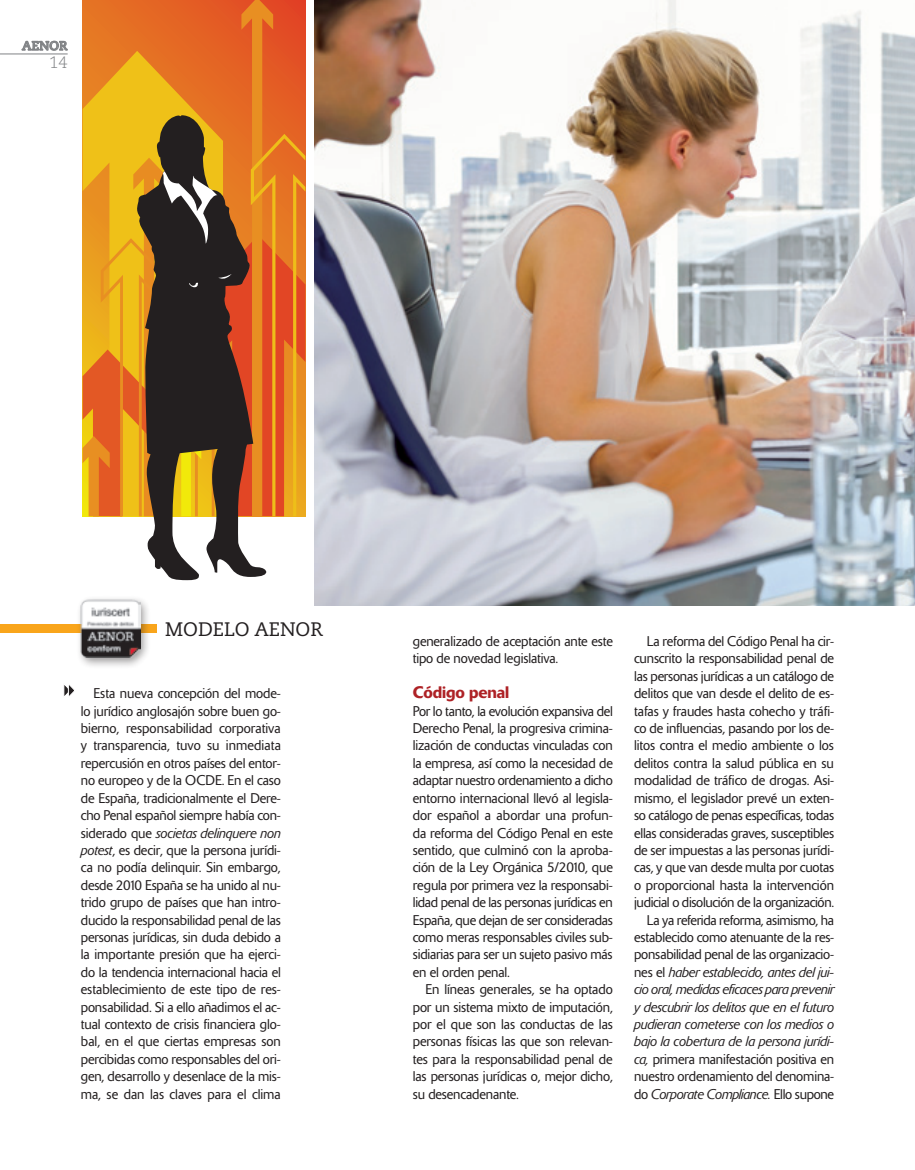
<style>
.page{position:relative;width:915px;height:1170px;background:#fff}
.page>*{position:absolute;margin:0;border:0;box-sizing:border-box;transform-origin:0 0}
.t1{font:19.5px "Caecilia LT Std";color:#231f20}
._04_LADILLO{font:500 16.5px "Delta";letter-spacing:-.005em;color:#ae2226}
.t2{font:300 16.5px "Caecilia LT Std";color:#808285}
._04_TEXTO_CORRIDO{font:300 13.95px/17.4px "Delta";letter-spacing:-.01em;color:#231f20;text-align:justify}
._04_TEXTO_CORRIDO-2{font:italic 300 13.95px/17.4px "Delta";letter-spacing:-.01em;color:#231f20;text-align:justify}
.t3{font:700 12.75px "Caecilia LT Std";color:#808285}
.s1{font-style:italic}
.s2{font-style:normal}
</style>
<div class="page">
<svg style="left:22px;top:41px;width:46px;height:10px"></svg>
<hr style="left:0;top:54px;width:68px;height:1px;background:#808285">
<svg style="left:63px;top:685px;width:11px;height:11px"></svg>
<div style="left:0;top:624px;width:156px;height:8px;background:#f9a51b"></div>
<div style="left:76px;top:594px;width:74px;height:74px;background:#231f20;opacity:.45"></div>
<img style="left:81px;top:599px;width:59px;height:59px">
<img style="left:315px;top:0;width:599px;height:605px">
<svg style="left:134px;top:516px;width:132px;height:64px"></svg>
<svg style="left:82px;top:0;width:223px;height:516px;background:#b56b20"></svg>
<p class="t3" style="left:22px;top:38px;width:47px">AENOR</p>
<p class="t2" style="left:49px;top:53px;width:20px">14</p>
<p class="t1" style="left:165px;top:617px;width:159px">MODELO AENOR</p>
<p class="_04_TEXTO_CORRIDO" style="left:81px;top:684px;width:201px;text-indent:13px">Esta nueva concepción del mode&shy;lo jurídico anglosajón sobre buen go&shy;bierno, responsabilidad corporativa y transparencia, tuvo su inmediata repercusión en otros países del entor&shy;no europeo y de la OCDE. En el caso de España, tradicionalmente el Dere&shy;cho Penal español siempre había con&shy;siderado que <span class="s1">societas delinquere non potest</span>, es decir, que la persona jurídi&shy;ca no podía delinquir. Sin embargo, desde 2010 España se ha unido al nu&shy;trido grupo de países que han intro&shy;ducido la responsabilidad penal de las personas jurídicas, sin duda debido a la importante presión que ha ejerci&shy;do la tendencia internacional hacia el establecimiento de este tipo de res&shy;ponsabilidad. Si a ello añadimos el ac&shy;tual contexto de crisis financiera glo&shy;bal, en el que ciertas empresas son percibidas como responsables del ori&shy;gen, desarrollo y desenlace de la mis&shy;ma, se dan las claves para el clima</p>
<p class="_04_TEXTO_CORRIDO" style="left:412px;top:632px;width:201px">generalizado de aceptación ante este tipo de novedad legislativa.</p>
<p class="_04_LADILLO" style="left:412px;top:682px;width:98px">Código penal</p>
<p class="_04_TEXTO_CORRIDO" style="left:412px;top:702px;width:201px">Por lo tanto, la evolución expansiva del Derecho Penal, la progresiva crimina&shy;lización de conductas vinculadas con la empresa, así como la necesidad de adaptar nuestro ordenamiento a dicho entorno internacional llevó al legisla&shy;dor español a abordar una profun&shy;da reforma del Código Penal en este sentido, que culminó con la aproba&shy;ción de la Ley Orgánica 5/2010, que regula por primera vez la responsabi&shy;lidad penal de las personas jurídicas en España, que dejan de ser consideradas como meras responsables civiles sub&shy;sidiarias para ser un sujeto pasivo más en el orden penal.</p>
<p class="_04_TEXTO_CORRIDO" style="left:412px;top:980px;width:201px;text-indent:13px">En líneas generales, se ha optado por un sistema mixto de imputación, por el que son las conductas de las personas físicas las que son relevan&shy;tes para la responsabilidad penal de las personas jurídicas o, mejor dicho, su desencadenante.</p>
<p class="_04_TEXTO_CORRIDO" style="left:634px;top:632px;width:201px;text-indent:13px">La reforma del Código Penal ha cir&shy;cunscrito la responsabilidad penal de las personas jurídicas a un catálogo de delitos que van desde el delito de es&shy;tafas y fraudes hasta cohecho y tráfi&shy;co de influencias, pasando por los de&shy;litos contra el medio ambiente o los delitos contra la salud pública en su modalidad de tráfico de drogas. Asi&shy;mismo, el legislador prevé un exten&shy;so catálogo de penas específicas, todas ellas consideradas graves, susceptibles de ser impuestas a las personas jurídi&shy;cas, y que van desde multa por cuotas o proporcional hasta la intervención judicial o disolución de la organización.</p>
<p class="_04_TEXTO_CORRIDO-2" style="left:634px;top:911px;width:201px;text-indent:13px"><span class="s2">La ya referida reforma, asimismo, ha establecido como atenuante de la res&shy;ponsabilidad penal de las organizacio&shy;nes el</span> haber establecido, antes del jui&shy;cio oral, medidas eficaces para prevenir y descubrir los delitos que en el futuro pudieran cometerse con los medios o bajo la cobertura de la persona jurídi&shy;ca, <span class="s2">primera manifestación positiva en nuestro ordenamiento del denomina&shy;do</span> Corporate Compliance. <span class="s2">Ello supone</span></p>
</div>
